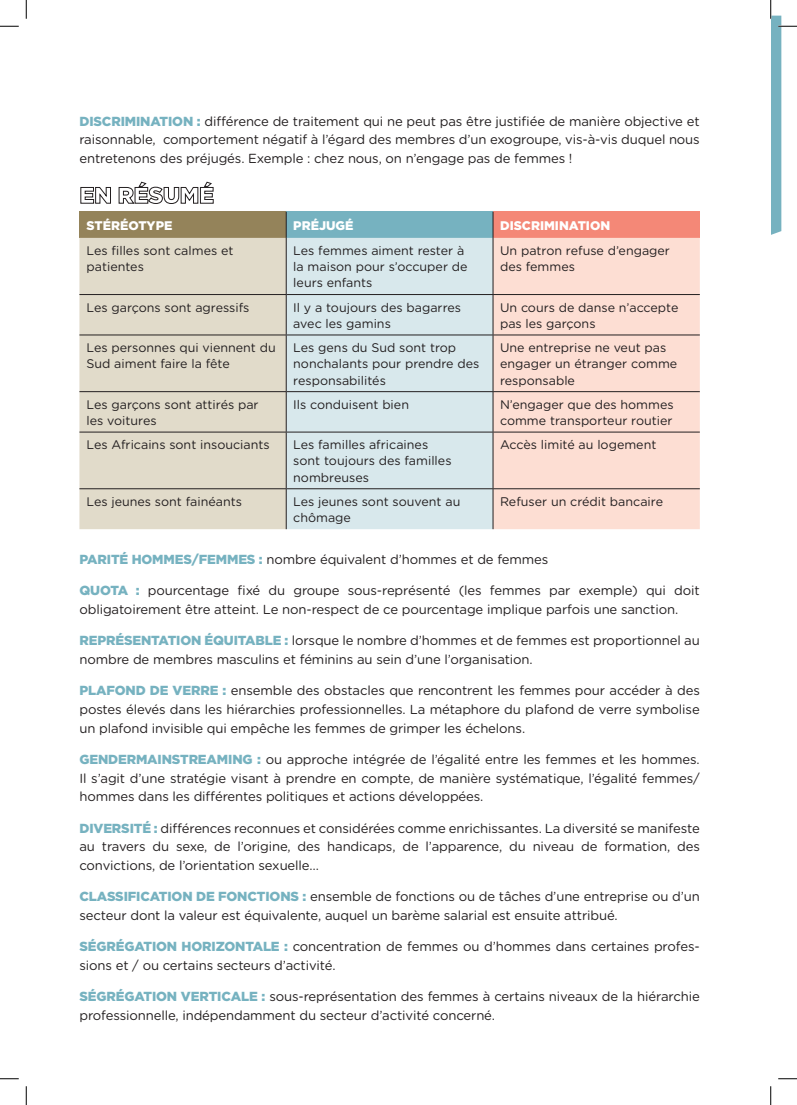
<style>
.page{position:relative;width:797px;height:1105px;background:#fff}
.page>*{position:absolute;margin:0;border:0;box-sizing:border-box;transform-origin:0 0}
.t1{font:13.12px/18.8px "Gotham Rounded";letter-spacing:-.01em;color:#231f20}
.t2{font:12.5px/16.2px "Gotham Rounded";color:#231f20}
.t3{font:900 12.5px "Gotham";color:#fff}
.s1{font-family:"Gotham";font-weight:900;color:#76b2c0}
</style>
<div class="page">
<svg style="left:80px;top:187px;width:31px;height:17px"></svg>
<svg style="left:118px;top:181px;width:96px;height:23px"></svg>
<div style="left:79px;top:212px;width:207px;height:26px;background:#94835a"></div>
<div style="left:286px;top:212px;width:207px;height:26px;background:#76b2c0"></div>
<div style="left:493px;top:212px;width:206px;height:26px;background:#f48877"></div>
<div style="left:79px;top:238px;width:207px;height:291px;background:#e1dbca"></div>
<div style="left:287px;top:238px;width:205px;height:291px;background:#d8e8ec"></div>
<div style="left:493px;top:238px;width:206px;height:291px;background:#fdded3"></div>
<hr style="left:286px;top:238px;width:1px;height:56px;background:#231f20">
<hr style="left:492px;top:238px;width:1px;height:56px;background:#231f20">
<hr style="left:79px;top:294px;width:207px;height:1px;background:#231f20">
<hr style="left:286px;top:294px;width:207px;height:1px;background:#231f20">
<hr style="left:286px;top:295px;width:1px;height:40px;background:#231f20">
<hr style="left:493px;top:294px;width:206px;height:1px;background:#231f20">
<hr style="left:492px;top:295px;width:1px;height:40px;background:#231f20">
<hr style="left:79px;top:335px;width:207px;height:1px;background:#231f20">
<hr style="left:286px;top:335px;width:207px;height:1px;background:#231f20">
<hr style="left:286px;top:335px;width:1px;height:56px;background:#231f20">
<hr style="left:493px;top:335px;width:206px;height:1px;background:#231f20">
<hr style="left:492px;top:335px;width:1px;height:56px;background:#231f20">
<hr style="left:79px;top:391px;width:207px;height:1px;background:#231f20">
<hr style="left:286px;top:391px;width:207px;height:1px;background:#231f20">
<hr style="left:286px;top:392px;width:1px;height:40px;background:#231f20">
<hr style="left:493px;top:391px;width:206px;height:1px;background:#231f20">
<hr style="left:492px;top:392px;width:1px;height:40px;background:#231f20">
<hr style="left:79px;top:432px;width:207px;height:1px;background:#231f20">
<hr style="left:286px;top:432px;width:207px;height:1px;background:#231f20">
<hr style="left:286px;top:432px;width:1px;height:56px;background:#231f20">
<hr style="left:493px;top:432px;width:206px;height:1px;background:#231f20">
<hr style="left:492px;top:432px;width:1px;height:56px;background:#231f20">
<hr style="left:79px;top:488px;width:207px;height:1px;background:#231f20">
<hr style="left:286px;top:488px;width:207px;height:1px;background:#231f20">
<hr style="left:286px;top:489px;width:1px;height:40px;background:#231f20">
<hr style="left:493px;top:488px;width:206px;height:1px;background:#231f20">
<hr style="left:492px;top:489px;width:1px;height:40px;background:#231f20">
<svg style="left:286px;top:212px;width:1px;height:26px"></svg>
<svg style="left:492px;top:212px;width:1px;height:26px"></svg>
<svg style="left:0;top:25px;width:19px;height:2px"></svg>
<svg style="left:0;top:1078px;width:19px;height:1px"></svg>
<svg style="left:778px;top:1078px;width:19px;height:1px"></svg>
<svg style="left:25px;top:0;width:2px;height:19px"></svg>
<svg style="left:25px;top:1086px;width:2px;height:19px"></svg>
<svg style="left:678px;top:0;width:119px;height:239px"></svg>
<svg style="left:770px;top:1086px;width:1px;height:19px"></svg>
<p class="t1" style="left:79px;top:111px;width:622px;text-align:justify"><span class="s1">DISCRIMINATION :</span> différence de traitement qui ne peut pas être justifiée de manière objective et raisonnable, comportement négatif à l’égard des membres d’un exogroupe, vis-à-vis duquel nous entretenons des préjugés. Exemple : chez nous, on n’engage pas de femmes !</p>
<p class="t3" style="left:86px;top:218px;width:87px">STÉRÉOTYPE</p>
<p class="t3" style="left:293px;top:218px;width:62px">PRÉJUGÉ</p>
<p class="t3" style="left:500px;top:218px;width:112px">DISCRIMINATION</p>
<p class="t2" style="left:86px;top:242px;width:149px">Les filles sont calmes et patientes</p>
<p class="t2" style="left:293px;top:242px;width:176px">Les femmes aiment rester à la maison pour s’occuper de leurs enfants</p>
<p class="t2" style="left:500px;top:242px;width:171px">Un patron refuse d’engager des femmes</p>
<p class="t2" style="left:86px;top:298px;width:164px">Les garçons sont agressifs</p>
<p class="t2" style="left:293px;top:298px;width:169px">Il y a toujours des bagarres avec les gamins</p>
<p class="t2" style="left:500px;top:298px;width:180px">Un cours de danse n’accepte pas les garçons</p>
<p class="t2" style="left:86px;top:339px;width:191px">Les personnes qui viennent du<br>Sud aiment faire la fête</p>
<p class="t2" style="left:293px;top:339px;width:188px">Les gens du Sud sont trop nonchalants pour prendre des responsabilités</p>
<p class="t2" style="left:500px;top:339px;width:179px">Une entreprise ne veut pas engager un étranger comme responsable</p>
<p class="t2" style="left:86px;top:396px;width:174px">Les garçons sont attirés par les voitures</p>
<p class="t2" style="left:293px;top:396px;width:117px">Ils conduisent bien</p>
<p class="t2" style="left:500px;top:396px;width:175px">N’engager que des hommes comme transporteur routier</p>
<p class="t2" style="left:86px;top:436px;width:185px">Les Africains sont insouciants</p>
<p class="t2" style="left:293px;top:436px;width:160px">Les familles africaines sont toujours des familles nombreuses</p>
<p class="t2" style="left:500px;top:436px;width:158px">Accès limité au logement</p>
<p class="t2" style="left:86px;top:493px;width:157px">Les jeunes sont fainéants</p>
<p class="t2" style="left:293px;top:493px;width:169px">Les jeunes sont souvent au chômage</p>
<p class="t2" style="left:500px;top:493px;width:164px">Refuser un crédit bancaire</p>
<p class="t1" style="left:79px;top:550px;width:470px"><span class="s1">PARITÉ HOMMES/FEMMES :</span> nombre équivalent d’hommes et de femmes</p>
<p class="t1" style="left:79px;top:581px;width:622px"><span class="s1">QUOTA :</span> pourcentage fixé du groupe sous-représenté (les femmes par exemple) qui doit obligatoirement être atteint. Le non-respect de ce pourcentage implique parfois une sanction.</p>
<p class="t1" style="left:79px;top:631px;width:622px"><span class="s1">REPRÉSENTATION ÉQUITABLE :</span> lorsque le nombre d’hommes et de femmes est proportionnel au nombre de membres masculins et féminins au sein d’une l’organisation.</p>
<p class="t1" style="left:79px;top:680px;width:622px;text-align:justify"><span class="s1">PLAFOND DE VERRE :</span> ensemble des obstacles que rencontrent les femmes pour accéder à des postes élevés dans les hiérarchies professionnelles. La métaphore du plafond de verre symbolise un plafond invisible qui empêche les femmes de grimper les échelons.</p>
<p class="t1" style="left:79px;top:749px;width:622px;text-align:justify"><span class="s1">GENDERMAINSTREAMING :</span> ou approche intégrée de l’égalité entre les femmes et les hommes.<br>Il s’agit d’une stratégie visant à prendre en compte, de manière systématique, l’égalité femmes/ hommes dans les différentes politiques et actions développées.</p>
<p class="t1" style="left:79px;top:818px;width:622px;text-align:justify"><span class="s1">DIVERSITÉ :</span> différences reconnues et considérées comme enrichissantes. La diversité se manifeste au travers du sexe, de l’origine, des handicaps, de l’apparence, du niveau de formation, des convictions, de l’orientation sexuelle…</p>
<p class="t1" style="left:79px;top:886px;width:622px"><span class="s1">CLASSIFICATION DE FONCTIONS :</span> ensemble de fonctions ou de tâches d’une entreprise ou d’un secteur dont la valeur est équivalente, auquel un barème salarial est ensuite attribué.</p>
<p class="t1" style="left:79px;top:936px;width:622px"><span class="s1">SÉGRÉGATION HORIZONTALE :</span> concentration de femmes ou d’hommes dans certaines profes&shy;sions et / ou certains secteurs d’activité.</p>
<p class="t1" style="left:79px;top:986px;width:622px"><span class="s1">SÉGRÉGATION VERTICALE :</span> sous-représentation des femmes à certains niveaux de la hiérarchie professionnelle, indépendamment du secteur d’activité concerné.</p>
</div>
